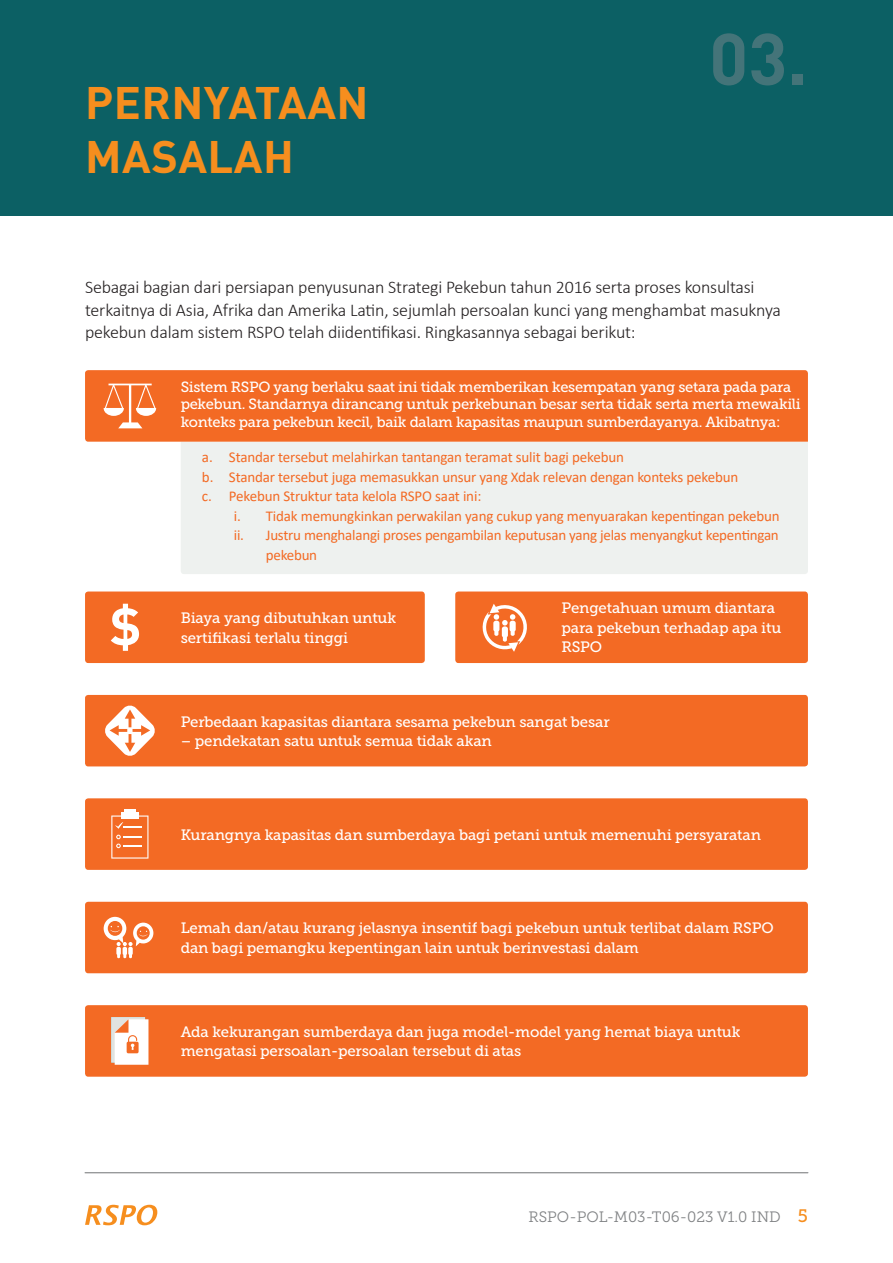
<style>
.page{position:relative;width:893px;height:1263px;background:#fff}
.page>*{position:absolute;margin:0;border:0;box-sizing:border-box;transform-origin:0 0}
.t1{font:700 72px "DINOT";color:#447479}
.t2{font:700 45px/54px "DINOT";letter-spacing:.01em;color:#f68e1e}
.t3{font:300 18px/22.5px "Calibri";letter-spacing:-.01em;color:#231f20}
.t4{font:15px/19.5px "Museo Slab 500";letter-spacing:-.01em;color:#fff}
.t5{font:15px/19.5px "Calibri";letter-spacing:-.01em;color:#f36a24}
.t6{font:15px "Museo Slab 300";color:#808284}
.t7{font:14.7px/17.7px "Museo Slab 500";letter-spacing:-.02em;color:#fff}
.s1{font-family:"Museo Slab 500";font-size:18px;color:#f68e1e}
</style>
<div class="page">
<hr style="left:85px;top:1172px;width:723px;height:1px;background:#808284">
<svg style="left:85px;top:1205px;width:72px;height:20px"></svg>
<div style="left:181px;top:442px;width:627px;height:132px;background:#eef1ef"></div>
<div style="left:85px;top:370px;width:723px;height:72px;background:#f36a24"></div>
<div style="left:85px;top:591px;width:340px;height:72px;background:#f36a24;border-radius:3px"></div>
<div style="left:85px;top:695px;width:723px;height:71px;background:#f36a24;border-radius:3px"></div>
<div style="left:85px;top:902px;width:723px;height:71px;background:#f36a24;border-radius:3px"></div>
<div style="left:455px;top:591px;width:353px;height:72px;background:#f36a24;border-radius:3px"></div>
<div style="left:85px;top:798px;width:723px;height:72px;background:#f36a24;border-radius:3px"></div>
<div style="left:85px;top:1005px;width:723px;height:72px;background:#f36a24;border-radius:3px"></div>
<div style="left:0;top:0;width:893px;height:216px;background:#0c6064"></div>
<svg style="left:104px;top:383px;width:52px;height:45px"></svg>
<svg style="left:111px;top:604px;width:28px;height:47px"></svg>
<svg style="left:105px;top:705px;width:50px;height:51px"></svg>
<div style="left:121px;top:812px;width:18px;height:7px;background:#fff"></div>
<hr style="left:124px;top:810px;width:12px;height:4px;background:#fff">
<svg style="left:111px;top:815px;width:37px;height:43px"></svg>
<svg style="left:111px;top:1017px;width:37px;height:48px;background:#f6e3d9"></svg>
<svg style="left:104px;top:917px;width:49px;height:41px"></svg>
<svg style="left:482px;top:604px;width:45px;height:48px"></svg>
<p class="t2" style="left:85px;top:75px;width:285px">PERNYATAAN<br>MASALAH</p>
<p class="t1" style="left:709px;top:12px;width:100px">03.</p>
<p class="t3" style="left:85px;top:276px;width:697px">Sebagai bagian dari persiapan penyusunan Strategi Pekebun tahun 2016 serta proses konsultasi terkaitnya di Asia, Afrika dan Amerika Latin, sejumlah persoalan kunci yang menghambat masuknya pekebun dalam sistem RSPO telah diidentifikasi. Ringkasannya sebagai berikut:</p>
<p class="t7" style="left:181px;top:378px;width:622px">Sistem RSPO yang berlaku saat ini tidak memberikan kesempatan yang setara pada para pekebun. Standarnya dirancang untuk perkebunan besar serta tidak serta merta mewakili konteks para pekebun kecil, baik dalam kapasitas maupun sumberdayanya. Akibatnya:</p>
<p class="t5" style="left:202px;top:447px;width:423px">a. Standar tersebut melahirkan tantangan teramat sulit bagi pekebun</p>
<p class="t5" style="left:202px;top:467px;width:538px">b. Standar tersebut juga memasukkan unsur yang Xdak relevan dengan konteks pekebun</p>
<p class="t5" style="left:202px;top:486px;width:281px">c. Pekebun Struktur tata kelola RSPO saat ini:</p>
<p class="t5" style="left:234px;top:506px;width:547px">i. Tidak memungkinkan perwakilan yang cukup yang menyuarakan kepentingan pekebun</p>
<p class="t5" style="left:266px;top:525px;width:515px;text-indent:-32px">ii. Justru menghalangi proses pengambilan keputusan yang jelas menyangkut kepentingan pekebun</p>
<p class="t4" style="left:181px;top:608px;width:217px">Biaya yang dibutuhkan untuk sertifikasi terlalu tinggi</p>
<p class="t4" style="left:561px;top:599px;width:221px">Pengetahuan umum diantara para pekebun terhadap apa itu<br>RSPO</p>
<p class="t4" style="left:181px;top:712px;width:430px">Perbedaan kapasitas diantara sesama pekebun sangat besar</p>
<p class="t4" style="left:181px;top:731px;width:313px">– pendekatan satu untuk semua tidak akan</p>
<p class="t4" style="left:181px;top:825px;width:582px">Kurangnya kapasitas dan sumberdaya bagi petani untuk memenuhi persyaratan</p>
<p class="t4" style="left:181px;top:918px;width:594px">Lemah dan/atau kurang jelasnya insentif bagi pekebun untuk terlibat dalam RSPO dan bagi pemangku kepentingan lain untuk berinvestasi dalam</p>
<p class="t4" style="left:181px;top:1022px;width:561px">Ada kekurangan sumberdaya dan juga model-model yang hemat biaya untuk mengatasi persoalan-persoalan tersebut di atas</p>
<p class="t6" style="left:529px;top:1208px;width:281px">RSPO-POL-M03-T06-023 V1.0 IND <span class="s1">5</span></p>
</div>
